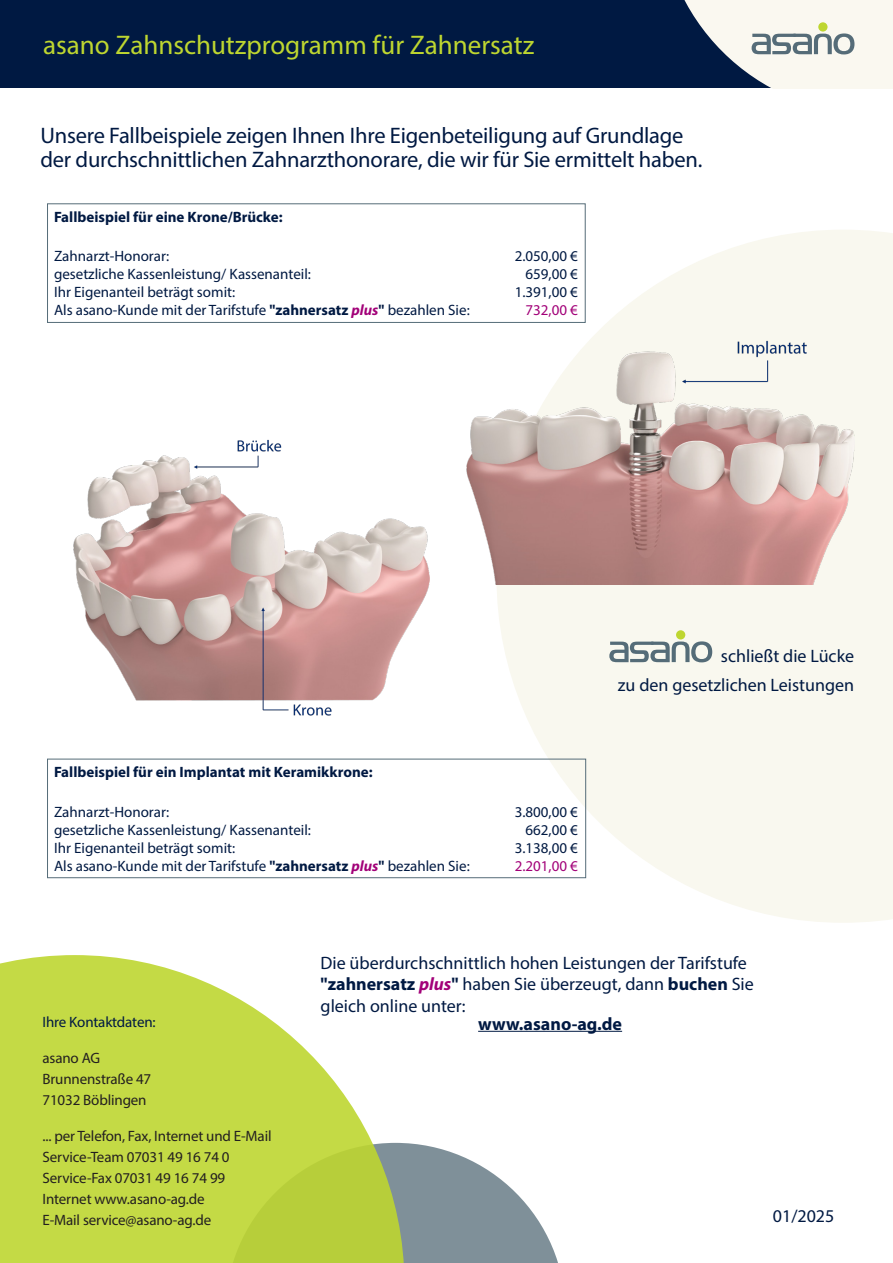
<style>
.page{position:relative;width:893px;height:1263px;background:#fff}
.page>*{position:absolute;margin:0;border:0;box-sizing:border-box;transform-origin:0 0}
.t1{font:27px "Myriad Pro";color:#bed630}
.t2{font:22.5px "Myriad Pro";letter-spacing:-.01em;color:#001942}
.t3{font:18px "Myriad Pro";color:#001942}
.t4{font:700 18px "Myriad Pro";color:#001942}
.t5{font:15px "Myriad Pro";color:#001942}
.t6{font:15px/21px "Myriad Pro";letter-spacing:-.01em;color:#231f20}
.t7{font:700 15px "Myriad Pro";color:#001942}
.t8{font:15px "Myriad Pro";color:#a20078}
.s1{font-weight:700}
.s2{font-weight:700;font-style:italic;color:#a20078}
</style>
<div class="page">
<div style="left:0;top:0;width:893px;height:88px;background:#001942"></div>
<svg style="left:404px;top:1143px;width:154px;height:120px"></svg>
<svg style="left:0;top:955px;width:404px;height:308px;fill:#c4da45"></svg>
<svg style="left:684px;top:0;width:209px;height:89px"></svg>
<div style="left:818px;top:22px;width:9px;height:10px;background:#bed630;border-radius:50%"></div>
<svg style="left:496px;top:230px;width:397px;height:693px;fill:#f9f8ef"></svg>
<svg style="left:609px;top:641px;width:103px;height:21px"></svg>
<div style="left:676px;top:630px;width:9px;height:9px;background:#bed630;border-radius:50%"></div>
<div style="left:47px;top:203px;width:539px;height:120px;border:1px solid #556c78"></div>
<div style="left:47px;top:759px;width:539px;height:119px;border:1px solid #556c78"></div>
<hr style="left:478px;top:1031px;width:144px;height:1px;background:#001942">
<img style="left:73px;top:439px;width:356px;height:277px">
<img style="left:466px;top:340px;width:389px;height:245px">
<h1 class="t1" style="left:43px;top:29px;width:493px">asano Zahnschutzprogramm für Zahnersatz</h1>
<p class="t2" style="left:40px;top:122px;width:644px">Unsere Fallbeispiele zeigen Ihnen Ihre Eigenbeteiligung auf Grundlage</p>
<p class="t2" style="left:40px;top:146px;width:663px">der durchschnittlichen Zahnarzthonorare, die wir für Sie ermittelt haben.</p>
<p class="t7" style="left:54px;top:207px;width:230px">Fallbeispiel für eine Krone/Brücke:</p>
<p class="t5" style="left:54px;top:247px;width:117px">Zahnarzt-Honorar:</p>
<p class="t5" style="left:54px;top:265px;width:258px">gesetzliche Kassenleistung/ Kassenanteil:</p>
<p class="t5" style="left:54px;top:283px;width:183px">Ihr Eigenanteil beträgt somit:</p>
<p class="t5" style="left:54px;top:301px;width:417px">Als asano-Kunde mit der Tarifstufe <span class="s1">"zahnersatz</span> <span class="s2">plus</span><span class="s1">"</span> bezahlen Sie:</p>
<p class="t5" style="left:515px;top:247px;width:65px">2.050,00 €</p>
<p class="t5" style="left:525px;top:265px;width:54px">659,00 €</p>
<p class="t5" style="left:515px;top:283px;width:65px">1.391,00 €</p>
<p class="t8" style="left:525px;top:301px;width:54px">732,00 €</p>
<p class="t7" style="left:54px;top:762px;width:320px">Fallbeispiel für ein Implantat mit Keramikkrone:</p>
<p class="t5" style="left:54px;top:802px;width:117px">Zahnarzt-Honorar:</p>
<p class="t5" style="left:54px;top:820px;width:258px">gesetzliche Kassenleistung/ Kassenanteil:</p>
<p class="t5" style="left:54px;top:838px;width:183px">Ihr Eigenanteil beträgt somit:</p>
<p class="t5" style="left:54px;top:856px;width:417px">Als asano-Kunde mit der Tarifstufe <span class="s1">"zahnersatz</span> <span class="s2">plus</span><span class="s1">"</span> bezahlen Sie:</p>
<p class="t3" style="left:721px;top:645px;width:135px">schließt die Lücke</p>
<p class="t3" style="left:618px;top:674px;width:238px">zu den gesetzlichen Leistungen</p>
<p class="t5" style="left:515px;top:802px;width:65px">3.800,00 €</p>
<p class="t5" style="left:525px;top:820px;width:54px">662,00 €</p>
<p class="t5" style="left:515px;top:838px;width:65px">3.138,00 €</p>
<p class="t8" style="left:515px;top:856px;width:65px">2.201,00 €</p>
<p class="t5" style="left:43px;top:1013px;width:115px">Ihre Kontaktdaten:</p>
<p class="t6" style="left:43px;top:1047px;width:110px">asano AG<br>Brunnenstraße 47<br>71032 Böblingen</p>
<p class="t6" style="left:43px;top:1125px;width:231px">... per Telefon, Fax, Internet und E-Mail<br>Service-Team 07031 49 16 74 0<br>Service-Fax 07031 49 16 74 99<br>Internet www.asano-ag.de<br>E-Mail service@asano-ag.de</p>
<p class="t3" style="left:321px;top:951px;width:428px">Die überdurchschnittlich hohen Leistungen der Tarifstufe</p>
<p class="t3" style="left:321px;top:973px;width:435px"><span class="s1">"zahnersatz</span> <span class="s2">plus</span><span class="s1">"</span> haben Sie überzeugt, dann <span class="s1">buchen</span> Sie</p>
<p class="t3" style="left:321px;top:995px;width:147px">gleich online unter:</p>
<p class="t4" style="left:478px;top:1012px;width:145px">www.asano-ag.de</p>
<p class="t3" style="left:773px;top:1205px;width:63px">01/2025</p>
</div>
